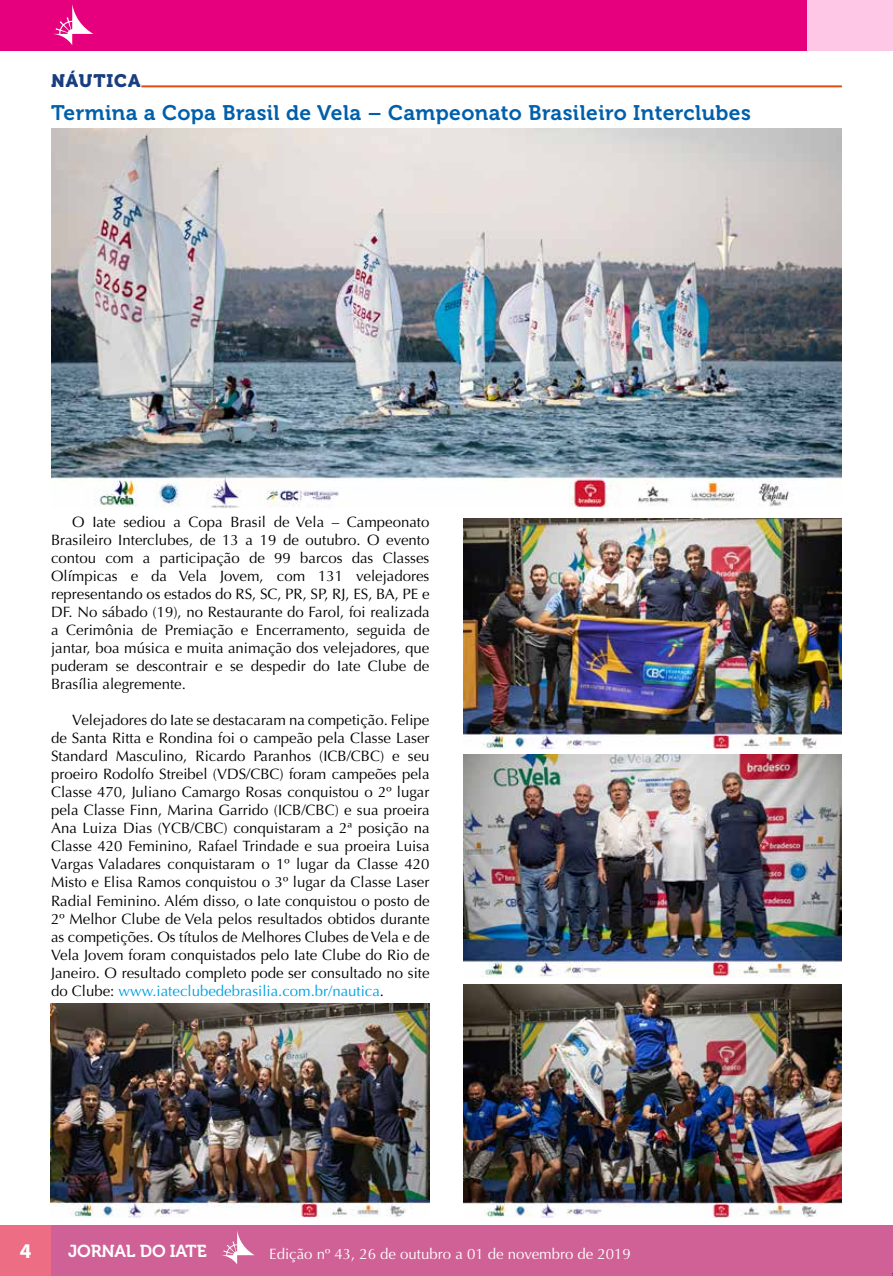
<style>
.page{position:relative;width:893px;height:1276px;background:#fff}
.page>*{position:absolute;margin:0;border:0;box-sizing:border-box;transform-origin:0 0}
.t1{font:21px "Museo 700";letter-spacing:.02em;color:#005fab}
.t2{font:700 21px "Myriad Pro";color:#fff}
.t3{font:18px "Museo 900";letter-spacing:.05em;color:#193d7e}
.t4{font:17.25px "Museo 700";letter-spacing:-.01em;color:#fff}
.t5{font:15px/18px "Optima";color:#000;text-align:justify}
.t6{font:15px "Optima";color:#fff}
.s1{color:#009fe3}
</style>
<div class="page">
<div style="left:0;top:1225px;width:893px;height:51px;background:#d06196"></div>
<svg style="left:221px;top:1231px;width:34px;height:33px"></svg>
<div style="left:0;top:0;width:893px;height:51px;background:#e6007d"></div>
<div style="left:808px;top:0;width:85px;height:51px;background:#ffc7e6"></div>
<div style="left:0;top:1225px;width:51px;height:51px;background:#ed6d85"></div>
<svg style="left:53px;top:4px;width:40px;height:41px"></svg>
<hr style="left:141px;top:85px;width:701px;height:2px;background:#e24b12">
<img style="left:463px;top:519px;width:379px;height:229px">
<img style="left:463px;top:755px;width:379px;height:222px">
<img style="left:463px;top:984px;width:379px;height:233px">
<img style="left:50px;top:1003px;width:379px;height:214px">
<img style="left:51px;top:129px;width:791px;height:379px">
<p class="t3" style="left:51px;top:71px;width:91px">NÁUTICA</p>
<h1 class="t1" style="left:51px;top:101px;width:701px">Termina a Copa Brasil de Vela – Campeonato Brasileiro Interclubes</h1>
<p class="t5" style="left:51px;top:513px;width:380px;text-indent:21px">O Iate sediou a Copa Brasil de Vela – Campeonato Brasileiro Interclubes, de 13 a 19 de outubro. O evento contou com a participação de 99 barcos das Classes Olímpicas e da Vela Jovem, com 131 velejadores representando os estados do RS, SC, PR, SP, RJ, ES, BA, PE e DF. No sábado (19), no Restaurante do Farol, foi realizada a Cerimônia de Premiação e Encerramento, seguida de jantar, boa música e muita animação dos velejadores, que puderam se descontrair e se despedir do Iate Clube de Brasília alegremente.</p>
<p class="t5" style="left:51px;top:711px;width:380px;text-indent:21px">Velejadores do Iate se destacaram na competição. Felipe de Santa Ritta e Rondina foi o campeão pela Classe Laser Standard Masculino, Ricardo Paranhos (ICB/CBC) e seu proeiro Rodolfo Streibel (VDS/CBC) foram campeões pela Classe 470, Juliano Camargo Rosas conquistou o 2º lugar pela Classe Finn, Marina Garrido (ICB/CBC) e sua proeira Ana Luiza Dias (YCB/CBC) conquistaram a 2ª posição na Classe 420 Feminino, Rafael Trindade e sua proeira Luisa Vargas Valadares conquistaram o 1º lugar da Classe 420<br>Misto e Elisa Ramos conquistou o 3º lugar da Classe Laser Radial Feminino. Além disso, o Iate conquistou o posto de 2º Melhor Clube de Vela pelos resultados obtidos durante as competições. Os títulos de Melhores Clubes de Vela e de Vela Jovem foram conquistados pelo Iate Clube do Rio de Janeiro. O resultado completo pode ser consultado no site do Clube: <span class="s1">www.iateclubedebrasilia.com.br/nautica</span>.</p>
<h1 class="t2" style="left:20px;top:1237px;width:13px">4</h1>
<p class="t4" style="left:68px;top:1241px;width:140px">JORNAL DO IATE</p>
<p class="t6" style="left:269px;top:1245px;width:363px">Edição nº 43, 26 de outubro a 01 de novembro de 2019</p>
</div>
